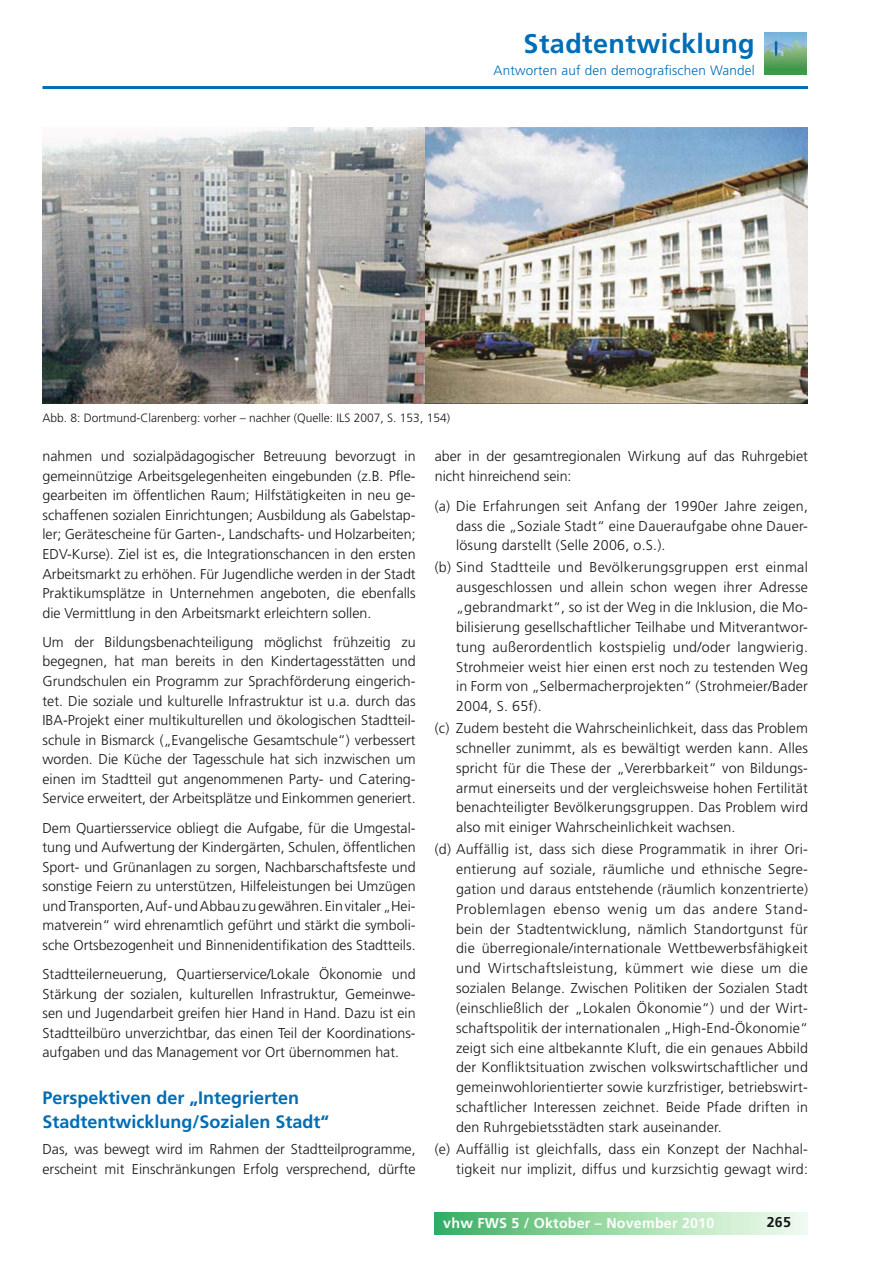
<style>
.page{position:relative;width:893px;height:1263px;background:#fff}
.page>*{position:absolute;margin:0;border:0;box-sizing:border-box;transform-origin:0 0}
.t1{font:700 27px "Frutiger LT";letter-spacing:.015em;color:#006db4}
.t2{font:700 18px/24px "Frutiger LT";color:#006db4}
.t3{font:300 14.25px/19.8px "Frutiger LT";color:#151616;text-align:justify}
.t4{font:700 14.25px "Frutiger LT";letter-spacing:.015em;color:#fff}
.t5{font:700 14.25px "Frutiger LT";color:#151616}
.t6{font:300 13.5px "Frutiger LT";letter-spacing:.015em;color:#006db4}
.t7{font:300 12px "Frutiger CE";color:#151616}
</style>
<div class="page">
<hr style="left:42px;top:86px;width:766px;height:3px;background:#006eb4">
<div style="left:435px;top:1213px;width:373px;height:21px;background:linear-gradient(to right,#3fb163,#fafff2)"></div>
<img style="left:764px;top:32px;width:42px;height:43px">
<img style="left:42px;top:128px;width:383px;height:276px">
<img style="left:425px;top:128px;width:383px;height:276px">
<h1 class="t1" style="left:524px;top:33px;width:233px">Stadtentwicklung</h1>
<p class="t6" style="left:493px;top:65px;width:263px">Antworten auf den demografischen Wandel</p>
<p class="t7" style="left:42px;top:413px;width:409px">Abb. 8: Dortmund-Clarenberg: vorher – nachher (Quelle: ILS 2007, S. 153, 154)</p>
<p class="t3" style="left:42px;top:448px;width:375px">nahmen und sozialpädagogischer Betreuung bevorzugt in gemeinnützige Arbeitsgelegenheiten eingebunden (z.B. Pfle&shy;gearbeiten im öffentlichen Raum; Hilfstätigkeiten in neu ge&shy;schaffenen sozialen Einrichtungen; Ausbildung als Gabelstap&shy;ler; Gerätescheine für Garten-, Landschafts- und Holzarbeiten; EDV-Kurse). Ziel ist es, die Integrationschancen in den ersten Arbeitsmarkt zu erhöhen. Für Jugendliche werden in der Stadt Praktikumsplätze in Unternehmen angeboten, die ebenfalls die Vermittlung in den Arbeitsmarkt erleichtern sollen.</p>
<p class="t3" style="left:42px;top:633px;width:375px">Um der Bildungsbenachteiligung möglichst frühzeitig zu begegnen, hat man bereits in den Kindertagesstätten und Grundschulen ein Programm zur Sprachförderung eingerich&shy;tet. Die soziale und kulturelle Infrastruktur ist u.a. durch das IBA-Projekt einer multikulturellen und ökologischen Stadtteil&shy;schule in Bismarck („Evangelische Gesamtschule“) verbessert worden. Die Küche der Tagesschule hat sich inzwischen um einen im Stadtteil gut angenommenen Party- und Catering-Service erweitert, der Arbeitsplätze und Einkommen generiert.</p>
<p class="t3" style="left:42px;top:819px;width:375px">Dem Quartiersservice obliegt die Aufgabe, für die Umgestal&shy;tung und Aufwertung der Kindergärten, Schulen, öffentlichen Sport- und Grünanlagen zu sorgen, Nachbarschaftsfeste und sonstige Feiern zu unterstützen, Hilfeleistungen bei Umzügen und Transporten, Auf- und Abbau zu gewähren. Ein vitaler „Hei&shy;matverein“ wird ehrenamtlich geführt und stärkt die symboli&shy;sche Ortsbezogenheit und Binnenidentifikation des Stadtteils.</p>
<p class="t3" style="left:42px;top:966px;width:375px">Stadtteilerneuerung, Quartierservice/Lokale Ökonomie und Stärkung der sozialen, kulturellen Infrastruktur, Gemeinwe&shy;sen und Jugendarbeit greifen hier Hand in Hand. Dazu ist ein Stadtteilbüro unverzichtbar, das einen Teil der Koordinations&shy;aufgaben und das Management vor Ort übernommen hat.</p>
<p class="t2" style="left:42px;top:1087px;width:288px">Perspektiven der „Integrierten<br>Stadtentwicklung/Sozialen Stadt“</p>
<p class="t3" style="left:42px;top:1141px;width:375px">Das, was bewegt wird im Rahmen der Stadtteilprogramme, erscheint mit Einschränkungen Erfolg versprechend, dürfte</p>
<p class="t3" style="left:435px;top:448px;width:375px">aber in der gesamtregionalen Wirkung auf das Ruhrgebiet nicht hinreichend sein:</p>
<p class="t3" style="left:456px;top:497px;width:353px;text-indent:-21px">(a) Die Erfahrungen seit Anfang der 1990er Jahre zeigen, dass die „Soziale Stadt“ eine Daueraufgabe ohne Dauer&shy;lösung darstellt (Selle 2006, o.S.).</p>
<p class="t3" style="left:456px;top:559px;width:353px;text-indent:-21px">(b) Sind Stadtteile und Bevölkerungsgruppen erst einmal ausgeschlossen und allein schon wegen ihrer Adresse „gebrandmarkt“, so ist der Weg in die Inklusion, die Mo&shy;bilisierung gesellschaftlicher Teilhabe und Mitverantwor&shy;tung außerordentlich kostspielig und/oder langwierig.<br>Strohmeier weist hier einen erst noch zu testenden Weg in Form von „Selbermacherprojekten“ (Strohmeier/Bader 2004, S. 65f).</p>
<p class="t3" style="left:456px;top:719px;width:353px;text-indent:-21px">(c) Zudem besteht die Wahrscheinlichkeit, dass das Problem schneller zunimmt, als es bewältigt werden kann. Alles spricht für die These der „Vererbbarkeit“ von Bildungs&shy;armut einerseits und der vergleichsweise hohen Fertilität benachteiligter Bevölkerungsgruppen. Das Problem wird also mit einiger Wahrscheinlichkeit wachsen.</p>
<p class="t3" style="left:456px;top:840px;width:353px;text-indent:-21px">(d) Auffällig ist, dass sich diese Programmatik in ihrer Ori&shy;entierung auf soziale, räumliche und ethnische Segre&shy;gation und daraus entstehende (räumlich konzentrierte)<br>Problemlagen ebenso wenig um das andere Stand&shy;bein der Stadtentwicklung, nämlich Standortgunst für die überregionale/internationale Wettbewerbsfähigkeit und Wirtschaftsleistung, kümmert wie diese um die sozialen Belange. Zwischen Politiken der Sozialen Stadt (einschließlich der „Lokalen Ökonomie“) und der Wirt&shy;schaftspolitik der internationalen „High-End-Ökonomie“ zeigt sich eine altbekannte Kluft, die ein genaues Abbild der Konfliktsituation zwischen volkswirtschaftlicher und gemeinwohlorientierter sowie kurzfristiger, betriebswirt&shy;schaftlicher Interessen zeichnet. Beide Pfade driften in den Ruhrgebietsstädten stark auseinander.</p>
<p class="t3" style="left:435px;top:1140px;width:375px;text-align:right">(e) Auffällig ist gleichfalls, dass ein Konzept der Nachhal&shy;tigkeit nur implizit, diffus und kurzsichtig gewagt wird:</p>
<p class="t4" style="left:443px;top:1218px;width:272px">vhw FWS 5 / Oktober – November 2010</p>
<p class="t5" style="left:767px;top:1217px;width:26px">265</p>
</div>
